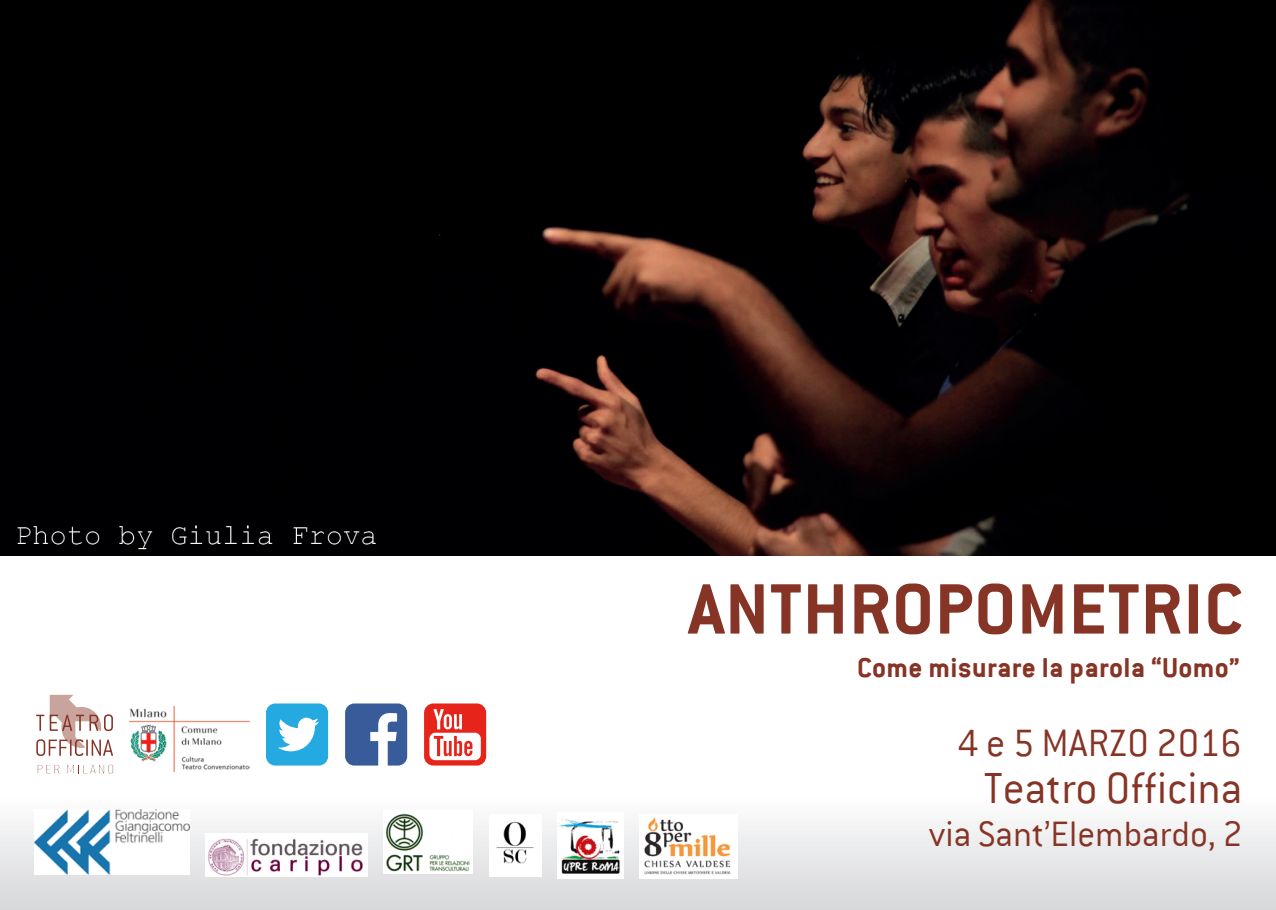
<style>
.page{position:relative;width:1276px;height:910px;background:#fff}
.page>*{position:absolute;margin:0;border:0;box-sizing:border-box;transform-origin:0 0}
.t1{font:700 78.3px "Conduit ITC";letter-spacing:.01em;color:#863426}
.t2{font:300 48px "Conduit ITC";color:#863426}
.t3{font:300 42px "Conduit ITC";color:#863426}
.t4{font:300 39px "Conduit ITC";color:#863426}
.t5{font:700 30px "Conduit ITC";letter-spacing:.01em;color:#863426}
</style>
<div class="page">
<svg style="left:0;top:555px;width:1276px;height:355px"></svg>
<svg style="left:36px;top:695px;width:77px;height:61px"></svg>
<svg style="left:38px;top:765px;width:21px;height:8px"></svg>
<svg style="left:68px;top:765px;width:45px;height:8px"></svg>
<svg style="left:266px;top:703px;width:62px;height:63px"></svg>
<svg style="left:345px;top:703px;width:62px;height:63px"></svg>
<svg style="left:424px;top:703px;width:62px;height:63px"></svg>
<img style="left:130px;top:706px;width:119px;height:67px">
<img style="left:34px;top:810px;width:156px;height:64px">
<img style="left:206px;top:833px;width:162px;height:44px">
<img style="left:384px;top:811px;width:89px;height:63px">
<img style="left:489px;top:815px;width:52px;height:62px">
<img style="left:557px;top:813px;width:66px;height:65px">
<img style="left:639px;top:815px;width:99px;height:63px">
<img style="left:0;top:0;width:1276px;height:555px">
<p class="t1" style="left:688px;top:563px;width:556px">ANTHROPOMETRIC</p>
<p class="t5" style="left:857px;top:650px;width:384px">Come misurare la parola “Uomo”</p>
<p class="t3" style="left:957px;top:720px;width:286px">4 e 5 MARZO 2016</p>
<p class="t2" style="left:983px;top:762px;width:260px">Teatro Officina</p>
<p class="t4" style="left:929px;top:812px;width:315px">via Sant’Elembardo, 2</p>
</div>
